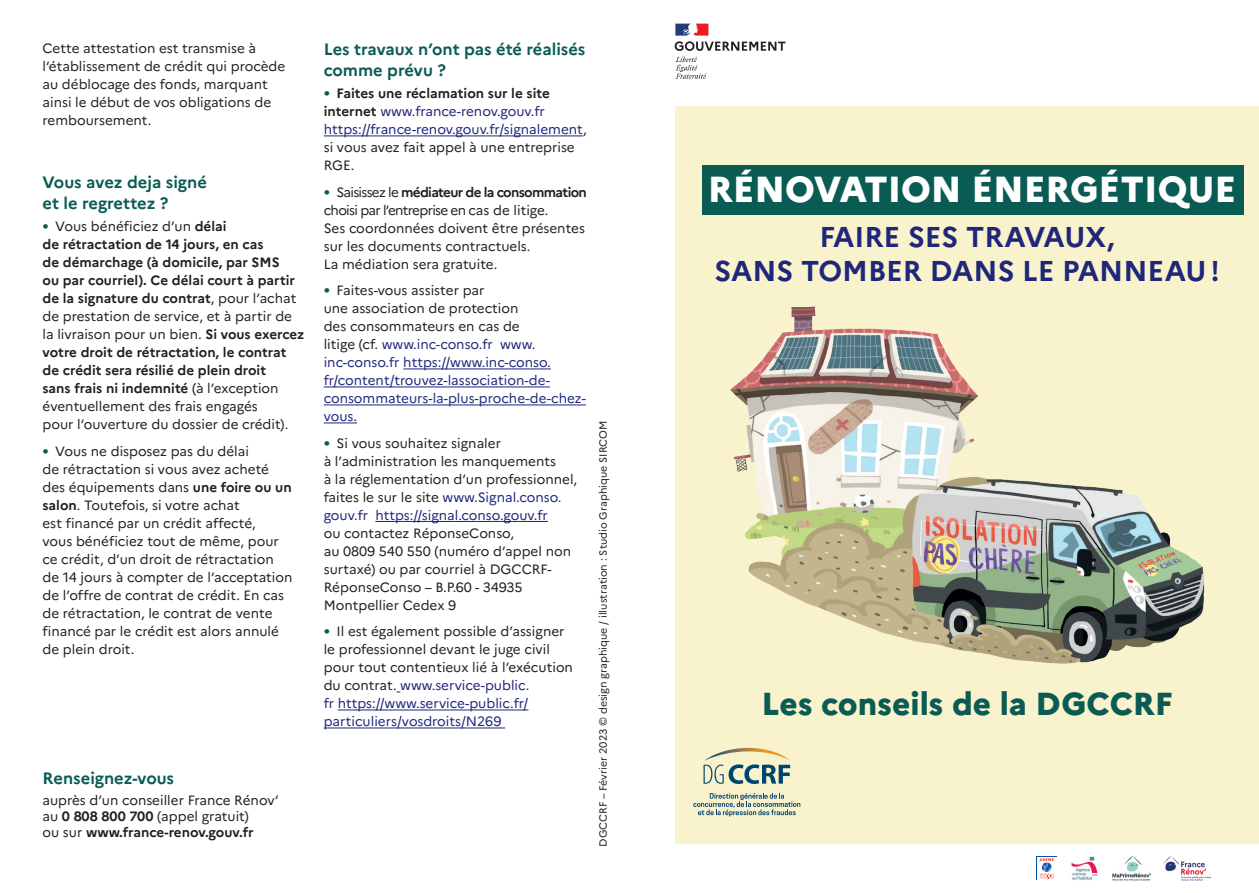
<style>
.page{position:relative;width:1259px;height:893px;background:#fff}
.page>*{position:absolute;margin:0;border:0;box-sizing:border-box;transform-origin:0 0}
.t1{font:800 36.15px "Marianne";color:#fff}
.t2{font:800 31.8px "Marianne";color:#0a5b54}
.t3{font:700 28.65px/34.3px "Marianne";color:#20277b;text-align:center}
.titre_-1{font:700 16.5px/21px "Marianne";color:#0a5b54}
.renseingez-vous{font:700 16.5px "Marianne";color:#0a5b54}
.renseingez-vous-2{font:13.5px/18px "Marianne";color:#231f20}
.t4{font:700 13.5px/18px "Marianne";color:#231f20}
.t5{font:13.5px/18px "Marianne";color:#20277b}
.t6{font:10.5px "Marianne";color:#231f20}
.s1{font-weight:400;font-size:18px;color:#0a5b54}
.s2{font-weight:400}
.s3{font-size:18px;color:#0a5b54}
.s4{font-weight:700}
.s5{font-weight:700;color:#231f20}
.s6{color:#231f20}
.s7{color:#20277b}
</style>
<div class="page">
<div style="left:675px;top:106px;width:584px;height:738px;background:#f8f3cd"></div>
<img style="left:730px;top:306px;width:475px;height:358px">
<div style="left:702px;top:165px;width:541px;height:50px;background:#0a5b54"></div>
<svg style="left:703px;top:748px;width:87px;height:36px"></svg>
<svg style="left:693px;top:793px;width:107px;height:23px"></svg>
<img style="left:1071px;top:856px;width:27px;height:24px">
<img style="left:1163px;top:856px;width:47px;height:24px">
<img style="left:1112px;top:856px;width:38px;height:24px">
<svg style="left:675px;top:57px;width:31px;height:22px"></svg>
<svg style="left:674px;top:24px;width:111px;height:27px"></svg>
<hr style="left:324px;top:135px;width:259px;height:1px;background:#20277b">
<hr style="left:403px;top:368px;width:148px;height:1px;background:#20277b">
<hr style="left:324px;top:386px;width:226px;height:1px;background:#20277b">
<hr style="left:324px;top:404px;width:262px;height:1px;background:#20277b">
<hr style="left:324px;top:422px;width:33px;height:1px;background:#20277b">
<hr style="left:375px;top:521px;width:173px;height:1px;background:#20277b">
<hr style="left:338px;top:709px;width:190px;height:1px;background:#20277b">
<hr style="left:324px;top:727px;width:181px;height:1px;background:#20277b">
<div style="left:1036px;top:856px;width:20px;height:24px;background:#0154a6"></div>
<div style="left:1037px;top:857px;width:19px;height:23px;background:#fff"></div>
<svg style="left:1039px;top:858px;width:15px;height:21px"></svg>
<p class="renseingez-vous-2" style="left:43px;top:38px;width:244px">Cette attestation est transmise à l’établissement de crédit qui procède au déblocage des fonds, marquant ainsi le début de vos obligations de remboursement.</p>
<p class="titre_-1" style="left:43px;top:170px;width:166px">Vous avez deja signé et le regrettez ?</p>
<p class="t4" style="left:43px;top:217px;width:263px"><span class="s1">•</span> <span class="s2">Vous bénéficiez d’un</span> délai<br>de rétractation de 14 jours, en cas<br>de démarchage (à domicile, par SMS<br>ou par courriel). Ce délai court à partir de la signature du contrat<span class="s2">, pour l’achat de prestation de service, et à partir de la livraison pour un bien.</span> Si vous exercez votre droit de rétractation, le contrat de crédit sera résilié de plein droit<br>sans frais ni indemnité <span class="s2">(à l’exception éventuellement des frais engagés<br>pour l’ouverture du dossier de crédit).</span></p>
<p class="renseingez-vous-2" style="left:43px;top:441px;width:251px"><span class="s3">•</span> Vous ne disposez pas du délai<br>de rétractation si vous avez acheté des équipements dans <span class="s4">une foire ou un salon</span>. Toutefois, si votre achat<br>est financé par un crédit affecté,<br>vous bénéficiez tout de même, pour ce crédit, d’un droit de rétractation de 14 jours à compter de l’acceptation de l’offre de contrat de crédit. En cas de rétractation, le contrat de vente financé par le crédit est alors annulé de plein droit.</p>
<p class="renseingez-vous" style="left:43px;top:766px;width:133px">Renseignez-vous</p>
<p class="renseingez-vous-2" style="left:43px;top:791px;width:238px;line-height:16.2px">auprès d’un conseiller France Rénov’ au <span class="s4">0 808 800 700</span> (appel gratuit)<br>ou sur <span class="s4">www.france-renov.gouv.fr</span></p>
<p class="titre_-1" style="left:324px;top:37px;width:263px">Les travaux n’ont pas été réalisés comme prévu ?</p>
<p class="t5" style="left:324px;top:83px;width:265px"><span class="s3">•</span> <span class="s5">Faites une réclamation sur le site internet</span> www.france-renov.gouv.fr https://france-renov.gouv.fr/signalement<span class="s6">, si vous avez fait appel à une entreprise RGE.</span></p>
<p class="renseingez-vous-2" style="left:324px;top:182px;width:265px"><span class="s3">•</span> Saisissez le <span class="s4">médiateur de la consommation </span>choisi par l’entreprise en cas de litige.<br>Ses coordonnées doivent être présentes sur les documents contractuels.<br>La médiation sera gratuite.</p>
<p class="t5" style="left:324px;top:280px;width:264px"><span class="s3">•</span> <span class="s6">Faites-vous assister par<br>une association de protection<br>des consommateurs en cas de<br>litige (cf.</span> www.inc-conso.fr www. inc-conso.fr https://www.inc-conso. fr/content/trouvez-lassociation-de&shy;consommateurs-la-plus-proche-de-chez&shy;vous.</p>
<p class="renseingez-vous-2" style="left:324px;top:433px;width:255px"><span class="s3">•</span> Si vous souhaitez signaler<br>à l’administration les manquements<br>à la réglementation d’un professionnel, faites le sur le site <span class="s7">www.Signal.conso. gouv.fr https://signal.conso.gouv.fr<br></span>ou contactez RéponseConso,<br>au 0809 540 550 (numéro d’appel non surtaxé) ou par courriel à DGCCRF-RéponseConso – B.P.60 - 34935<br>Montpellier Cedex 9</p>
<p class="renseingez-vous-2" style="left:324px;top:621px;width:251px"><span class="s3">•</span> Il est également possible d’assigner le professionnel devant le juge civil pour tout contentieux lié à l’exécution du contrat. <span class="s7">www.service-public.<br>fr https://www.service-public.fr/ particuliers/vosdroits/N269</span></p>
<p class="t6" style="left:595px;top:847px;width:428px;rotate:-90deg">DGCCRF – Février 2023 © design graphique / illustration : Studio Graphique SIRCOM</p>
<p class="t1" style="left:707px;top:161px;width:530px">RÉNOVATION ÉNERGÉTIQUE</p>
<p class="t3" style="left:714px;top:217px;width:507px">FAIRE SES TRAVAUX,<br>SANS TOMBER DANS LE PANNEAU !</p>
<p class="t2" style="left:761px;top:679px;width:412px">Les conseils de la DGCCRF</p>
</div>
